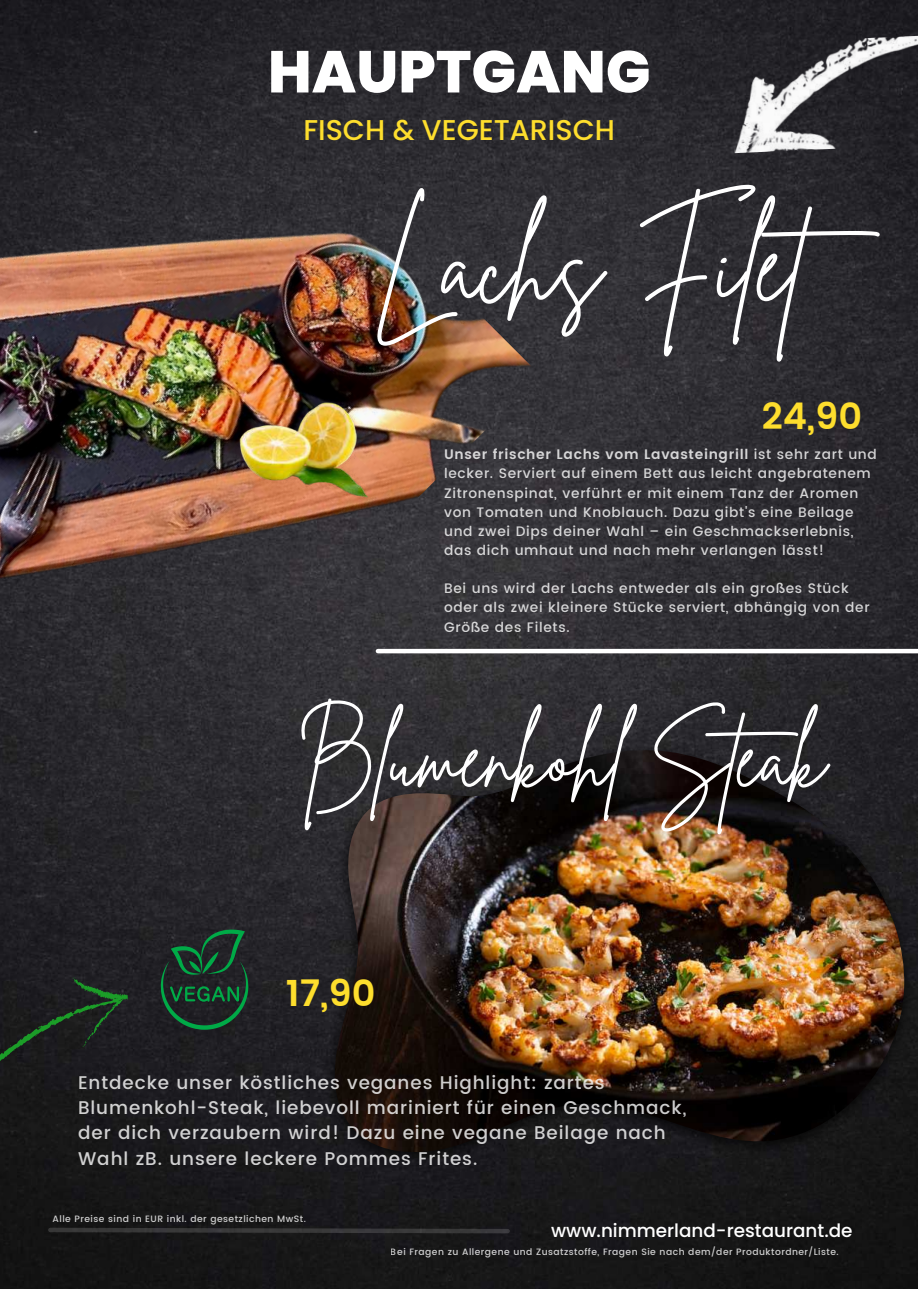
<style>
.page{position:relative;width:918px;height:1289px;background:#fff}
.page>*{position:absolute;margin:0;border:0;box-sizing:border-box;transform-origin:0 0}
.t1{font:105.6px "Brittany Signature";color:#fff}
.t2{font:82.95px "Brittany Signature";color:#fff}
.t3{font:800 58.95px "Poppins";color:#fff}
.t4{font:600 36.75px "Poppins";color:#fede2d}
.t5{font:500 28.65px "Poppins";color:#fede2d}
.t6{font:500 18.3px/25.2px "Poppins";letter-spacing:.05em;color:#fff}
.t7{font:500 18.3px "Poppins";color:#fff}
.t8{font:500 13.8px/19.2px "Poppins";letter-spacing:.05em;color:#fff}
.t9{font:500 9.15px "Poppins";letter-spacing:.05em;color:#fff}
.s1{font-weight:600}
</style>
<div class="page">
<img style="left:0;top:0;width:918px;height:1288px">
<div style="left:378px;top:648px;width:540px;height:5px;background:#fff"></div>
<img style="left:730px;top:29px;width:188px;height:124px">
<img style="left:324px;top:743px;width:591px;height:422px">
<img style="left:332px;top:750px;width:574px;height:401px">
<img style="left:0;top:11px;width:540px;height:866px">
<svg style="left:0;top:929px;width:510px;height:359px;background:#1c1b1b"></svg>
<img style="left:235px;top:398px;width:137px;height:100px">
<h3 class="t3" style="left:268px;top:38px;width:384px">HAUPTGANG</h3>
<h3 class="t5" style="left:303px;top:113px;width:313px">FISCH &amp; VEGETARISCH</h3>
<h1 class="t1" style="left:372px;top:197px;width:538px">Lachs Filet</h1>
<h3 class="t4" style="left:762px;top:388px;width:102px">24,90</h3>
<p class="t8" style="left:444px;top:445px;width:434px"><span class="s1">Unser frischer Lachs vom Lavasteingrill</span> ist sehr zart und lecker. Serviert auf einem Bett aus leicht angebratenem Zitronenspinat, verführt er mit einem Tanz der Aromen von Tomaten und Knoblauch. Dazu gibt's eine Beilage und zwei Dips deiner Wahl – ein Geschmackserlebnis, das dich umhaut und nach mehr verlangen lässt!</p>
<p class="t8" style="left:444px;top:579px;width:427px">Bei uns wird der Lachs entweder als ein großes Stück oder als zwei kleinere Stücke serviert, abhängig von der<br>Größe des Filets.</p>
<h2 class="t2" style="left:297px;top:705px;width:530px">Blumenkohl Steak</h2>
<h3 class="t4" style="left:286px;top:965px;width:91px">17,90</h3>
<h3 class="t6" style="left:78px;top:1070px;width:610px">Entdecke unser köstliches veganes Highlight: zartes Blumenkohl-Steak, liebevoll mariniert für einen Geschmack, der dich verzaubern wird! Dazu eine vegane Beilage nach Wahl zB. unsere leckere Pommes Frites.</h3>
<p class="t9" style="left:53px;top:1211px;width:255px">Alle Preise sind in EUR inkl. der gesetzlichen MwSt.</p>
<h3 class="t7" style="left:551px;top:1219px;width:303px">www.nimmerland-restaurant.de</h3>
<p class="t9" style="left:391px;top:1244px;width:449px">Bei Fragen zu Allergene und Zusatzstoffe, Fragen Sie nach dem/der Produktordner/Liste.</p>
</div>
